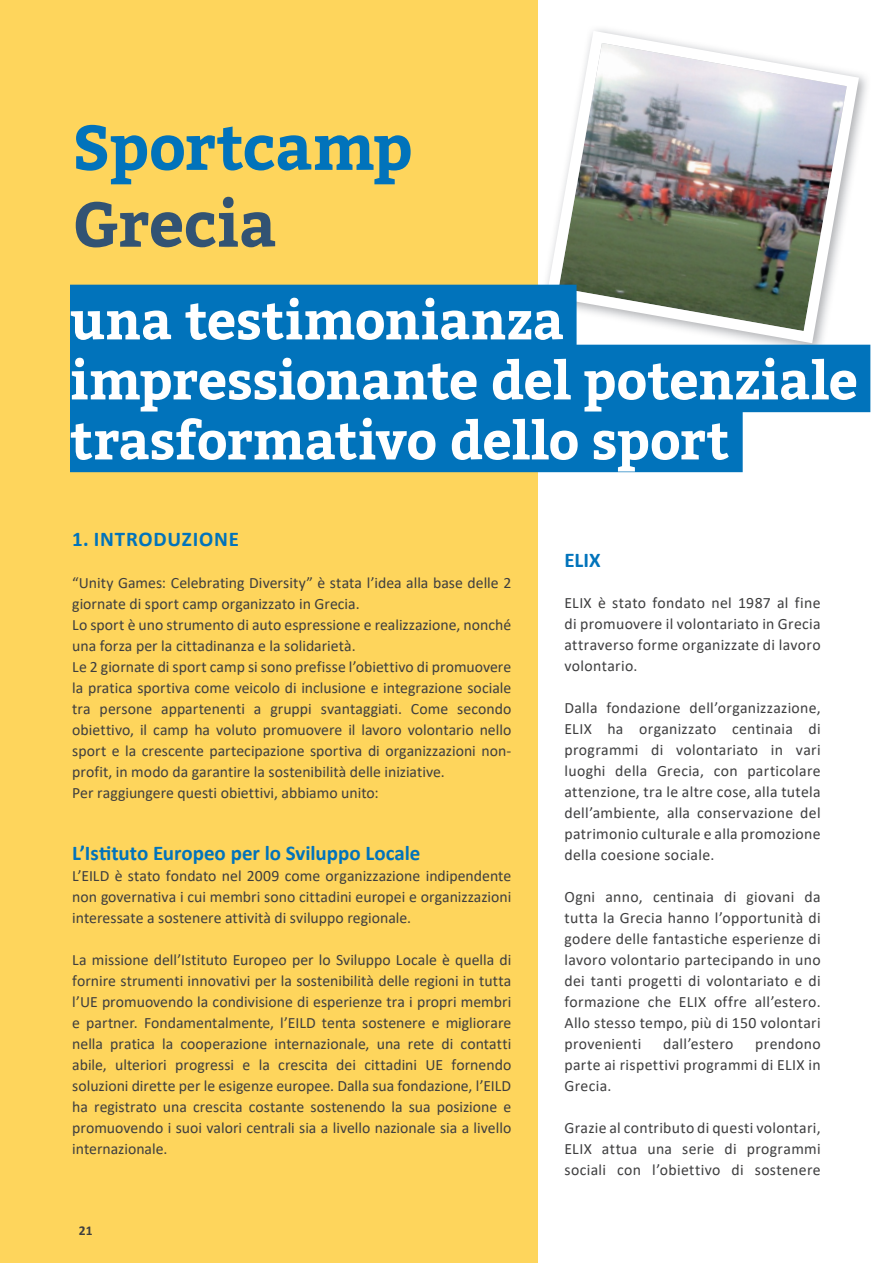
<style>
.page{position:relative;width:893px;height:1263px;background:#fff}
.page>*{position:absolute;margin:0;border:0;box-sizing:border-box;transform-origin:0 0}
.t1{font:700 62.85px "Bitter";letter-spacing:-.01em;color:#0173bb}
.t2{font:700 62.85px "Bitter";letter-spacing:-.01em;color:#325373}
.t3{font:700 52.5px/60px "Bitter";letter-spacing:-.01em;color:#fff}
.t4{font:700 21px "Calibri";color:#0173bb}
.t5{font:700 21px "Calibri";letter-spacing:.04em;color:#0173bb}
.t6{font:15.75px/21px "Calibri";letter-spacing:.005em;color:#3e3e3f;text-align:justify}
.t7{font:700 13.5px "Calibri";color:#3e3e3f}
</style>
<div class="page">
<img style="left:540px;top:29px;width:325px;height:316px">
<div style="left:0;top:0;width:538px;height:1263px;background:#fed55c"></div>
<div style="left:70px;top:285px;width:507px;height:67px;background:#0173bb"></div>
<div style="left:70px;top:345px;width:800px;height:67px;background:#0173bb"></div>
<div style="left:70px;top:405px;width:673px;height:67px;background:#0173bb"></div>
<h1 class="t1" style="left:72px;top:99px;width:342px">Sportcamp</h1>
<h1 class="t2" style="left:72px;top:176px;width:206px">Grecia</h1>
<h2 class="t3" style="left:70px;top:289px;width:789px">una testimonianza impressionante del potenziale trasformativo dello sport</h2>
<h3 class="t5" style="left:72px;top:525px;width:168px">1. INTRODUZIONE</h3>
<p class="t6" style="left:72px;top:572px;width:441px;text-align:left">“Unity Games: Celebrating Diversity” è stata l’idea alla base delle 2 giornate di sport camp organizzato in Grecia.<br>Lo sport è uno strumento di auto espressione e realizzazione, nonché una forza per la cittadinanza e la solidarietà.<br>Le 2 giornate di sport camp si sono prefisse l’obiettivo di promuovere la pratica sportiva come veicolo di inclusione e integrazione sociale tra persone appartenenti a gruppi svantaggiati. Come secondo obiettivo, il camp ha voluto promuovere il lavoro volontario nello sport e la crescente partecipazione sportiva di organizzazioni non&shy;profit, in modo da garantire la sostenibilità delle iniziative.<br>Per raggiungere questi obiettivi, abbiamo unito:</p>
<h3 class="t4" style="left:72px;top:838px;width:350px">L’Istituto Europeo per lo Sviluppo Locale</h3>
<p class="t6" style="left:72px;top:865px;width:441px">L’EILD è stato fondato nel 2009 come organizzazione indipendente non governativa i cui membri sono cittadini europei e organizzazioni interessate a sostenere attività di sviluppo regionale.</p>
<p class="t6" style="left:72px;top:949px;width:441px">La missione dell’Istituto Europeo per lo Sviluppo Locale è quella di fornire strumenti innovativi per la sostenibilità delle regioni in tutta l’UE promuovendo la condivisione di esperienze tra i propri membri e partner. Fondamentalmente, l’EILD tenta sostenere e migliorare nella pratica la cooperazione internazionale, una rete di contatti abile, ulteriori progressi e la crescita dei cittadini UE fornendo soluzioni dirette per le esigenze europee. Dalla sua fondazione, l’EILD ha registrato una crescita costante sostenendo la sua posizione e promuovendo i suoi valori centrali sia a livello nazionale sia a livello internazionale.</p>
<p class="t7" style="left:79px;top:1220px;width:15px">21</p>
<h3 class="t4" style="left:564px;top:545px;width:38px">ELIX</h3>
<p class="t6" style="left:564px;top:591px;width:258px">ELIX è stato fondato nel 1987 al fine di promuovere il volontariato in Grecia attraverso forme organizzate di lavoro volontario.</p>
<p class="t6" style="left:564px;top:696px;width:258px">Dalla fondazione dell’organizzazione, ELIX ha organizzato centinaia di programmi di volontariato in vari luoghi della Grecia, con particolare attenzione, tra le altre cose, alla tutela dell’ambiente, alla conservazione del patrimonio culturale e alla promozione della coesione sociale.</p>
<p class="t6" style="left:564px;top:885px;width:258px">Ogni anno, centinaia di giovani da tutta la Grecia hanno l’opportunità di godere delle fantastiche esperienze di lavoro volontario partecipando in uno dei tanti progetti di volontariato e di formazione che ELIX offre all’estero.<br>Allo stesso tempo, più di 150 volontari provenienti</p>
<p class="t6" style="left:663px;top:1032px;width:72px">dall’estero</p>
<p class="t6" style="left:564px;top:1032px;width:258px;text-indent:191px">prendono parte ai rispettivi programmi di ELIX in Grecia.</p>
<p class="t6" style="left:564px;top:1116px;width:258px">Grazie al contributo di questi volontari, ELIX attua una serie di programmi sociali con l’obiettivo di sostenere</p>
</div>
